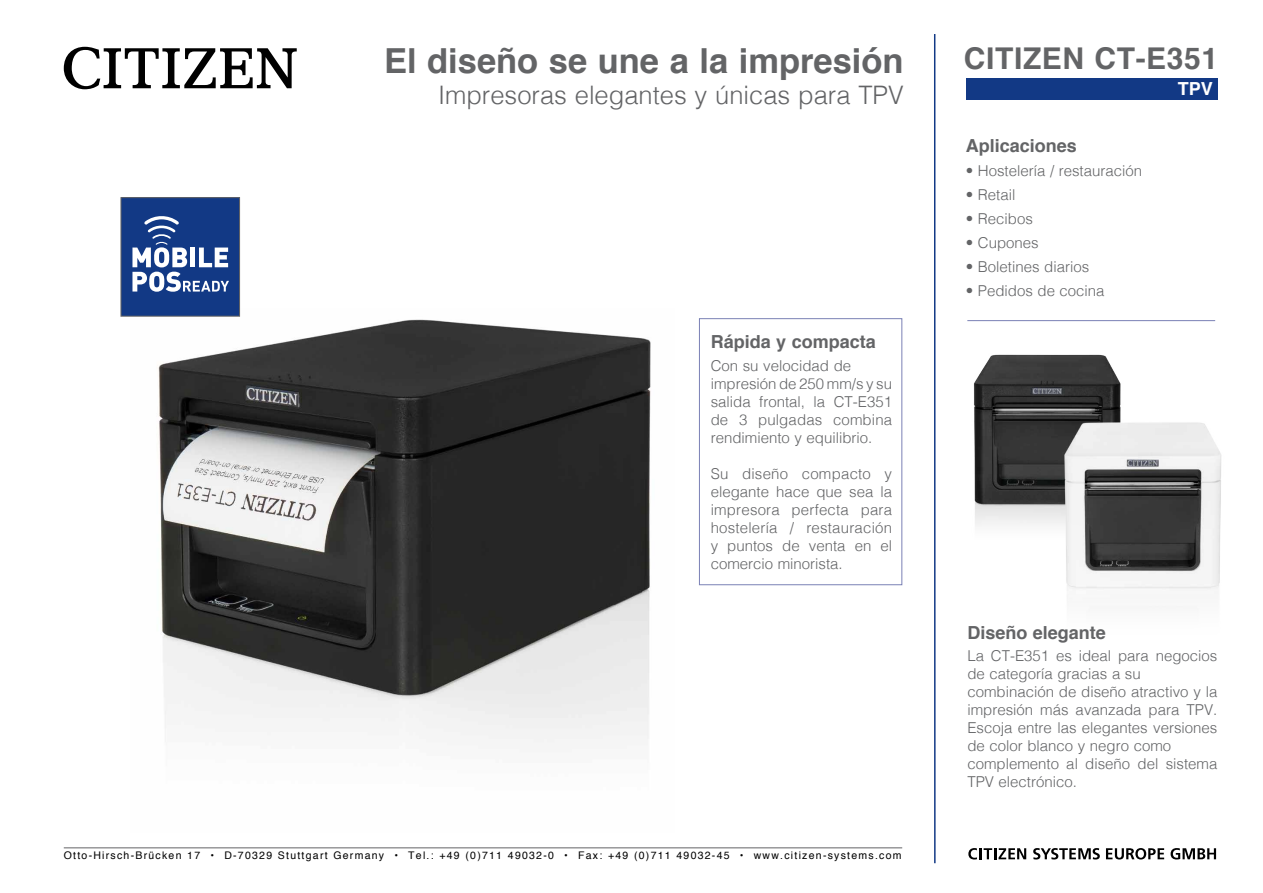
<style>
.page{position:relative;width:1263px;height:893px;background:#fff}
.page>*{position:absolute;margin:0;border:0;box-sizing:border-box;transform-origin:0 0}
.t1{font:700 34.5px "Helvetica";color:#636466}
.t2{font:700 30px "Helvetica";letter-spacing:.02em;color:#636466}
.t3{font:300 25.5px "Helvetica";color:#636466}
.t4{font:700 18px "Helvetica";color:#636466}
.t5{font:700 18px "Helvetica";color:#fff}
.t6{font:300 15px/18px "Helvetica";color:#636466}
.t7{font:10.5px "Helvetica";letter-spacing:.12em;color:#000}
</style>
<div class="page">
<svg style="left:968px;top:848px;width:58px;height:11px"></svg>
<svg style="left:1033px;top:848px;width:67px;height:11px"></svg>
<svg style="left:1106px;top:848px;width:58px;height:11px"></svg>
<svg style="left:1170px;top:848px;width:46px;height:11px"></svg>
<svg style="left:64px;top:47px;width:233px;height:42px"></svg>
<div style="left:966px;top:79px;width:251px;height:21px;background:#123985"></div>
<hr style="left:934px;top:34px;width:1px;height:829px;background:#123985">
<img style="left:158px;top:308px;width:493px;height:435px">
<div style="left:121px;top:198px;width:119px;height:118px;background:#123985"></div>
<div style="left:120px;top:197px;width:120px;height:120px;border:1px solid #636466"></div>
<svg style="left:132px;top:216px;width:97px;height:76px"></svg>
<hr style="left:64px;top:848px;width:838px;height:1px;background:#636466">
<hr style="left:967px;top:320px;width:248px;height:1px;background:#7a81b5">
<div style="left:699px;top:318px;width:203px;height:267px;border:1px solid #7a81b5"></div>
<img style="left:934px;top:319px;width:231px;height:238px">
<img style="left:1017px;top:384px;width:205px;height:207px">
<h1 class="t1" style="left:384px;top:33px;width:521px">El diseño se une a la impresión</h1>
<h3 class="t3" style="left:438px;top:73px;width:467px">Impresoras elegantes y únicas para TPV</h3>
<p class="t4" style="left:711px;top:327px;width:167px">Rápida y compacta</p>
<p class="t6" style="left:711px;top:355px;width:183px">Con su velocidad de impresión de 250 mm/s y su salida frontal, la CT-E351 de 3 pulgadas combina rendimiento y equilibrio.</p>
<p class="t6" style="left:711px;top:463px;width:183px;text-align:justify">Su diseño compacto y elegante hace que sea la impresora perfecta para hostelería / restauración y puntos de venta en el comercio minorista.</p>
<p class="t7" style="left:64px;top:847px;width:839px">Otto-Hirsch-Brücken 17 • D-70329 Stuttgart Germany • Tel.: +49 (0)711 49032-0 • Fax: +49 (0)711 49032-45 • www.citizen-systems.com</p>
<h2 class="t2" style="left:964px;top:35px;width:256px">CITIZEN CT-E351</h2>
<p class="t4" style="left:966px;top:131px;width:113px">Aplicaciones</p>
<p class="t6" style="left:966px;top:161px;width:178px">• Hostelería / restauración</p>
<p class="t6" style="left:966px;top:185px;width:51px">• Retail</p>
<p class="t6" style="left:966px;top:209px;width:69px">• Recibos</p>
<p class="t6" style="left:966px;top:233px;width:74px">• Cupones</p>
<p class="t6" style="left:966px;top:257px;width:125px">• Boletines diarios</p>
<p class="t6" style="left:966px;top:281px;width:140px">• Pedidos de cocina</p>
<p class="t5" style="left:1178px;top:74px;width:37px">TPV</p>
<p class="t4" style="left:967px;top:618px;width:140px">Diseño elegante</p>
<p class="t6" style="left:967px;top:646px;width:252px">La CT-E351 es ideal para negocios de categoría gracias a su combinación de diseño atractivo y la impresión más avanzada para TPV.<br>Escoja entre las elegantes versiones de color blanco y negro como complemento al diseño del sistema<br>TPV electrónico.</p>
</div>
